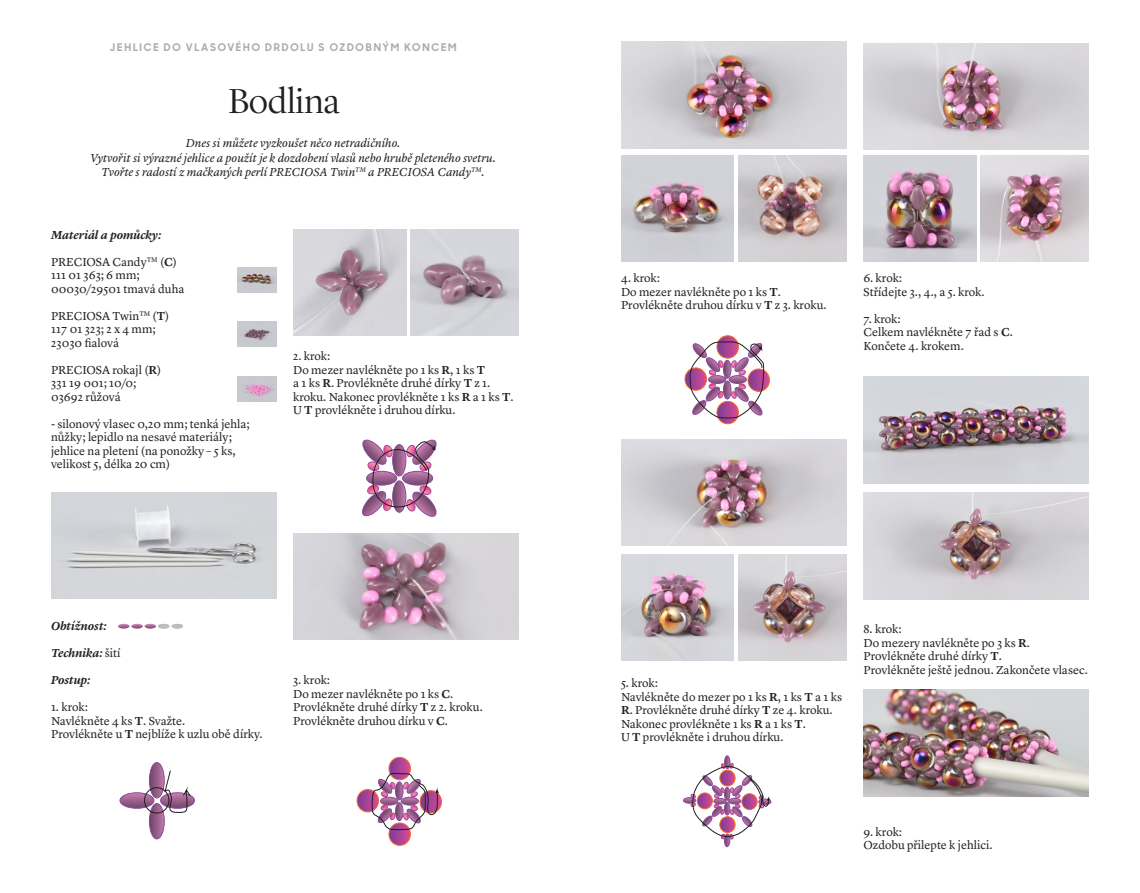
<style>
.page{position:relative;width:1140px;height:893px;background:#fff}
.page>*{position:absolute;margin:0;border:0;box-sizing:border-box;transform-origin:0 0}
.t1{font:300 36px "Lyon Display";color:#231f20}
.t2{font:12px/13.5px "Lyon Text";color:#231f20}
.t3{font:italic 12px/14.4px "Lyon Text";color:#231f20;text-align:center}
.t4{font:italic 600 12px "Lyon Text";letter-spacing:-.005em;color:#231f20}
.t5{font:700 10.5px "Sharp Sans Display No 1";letter-spacing:.175em;color:#a8abac}
.s1{font-weight:600}
.s2{font-weight:400;font-style:normal}
</style>
<div class="page">
<img style="left:238px;top:268px;width:38px;height:24px">
<img style="left:238px;top:322px;width:38px;height:24px">
<img style="left:238px;top:377px;width:38px;height:24px">
<img style="left:411px;top:229px;width:108px;height:107px">
<img style="left:293px;top:229px;width:113px;height:107px">
<img style="left:293px;top:534px;width:225px;height:106px">
<img style="left:621px;top:42px;width:225px;height:106px">
<img style="left:863px;top:44px;width:226px;height:106px">
<img style="left:621px;top:439px;width:225px;height:107px">
<img style="left:621px;top:555px;width:112px;height:106px">
<img style="left:738px;top:555px;width:108px;height:106px">
<img style="left:621px;top:156px;width:112px;height:106px">
<img style="left:738px;top:156px;width:108px;height:106px">
<img style="left:863px;top:156px;width:113px;height:106px">
<img style="left:981px;top:156px;width:108px;height:106px">
<img style="left:863px;top:377px;width:226px;height:106px">
<img style="left:863px;top:493px;width:226px;height:106px">
<img style="left:863px;top:690px;width:226px;height:106px">
<img style="left:51px;top:492px;width:225px;height:107px">
<svg style="left:120px;top:762px;width:75px;height:77px"></svg>
<svg style="left:362px;top:439px;width:75px;height:78px"></svg>
<div style="left:420px;top:790px;width:22px;height:23px;border:1px solid #f36c22;border-radius:50%"></div>
<div style="left:389px;top:823px;width:21px;height:23px;border:1px solid #f36c22;border-radius:50%"></div>
<img style="left:357px;top:757px;width:84px;height:88px">
<img style="left:685px;top:336px;width:84px;height:88px">
<svg style="left:683px;top:756px;width:88px;height:91px"></svg>
<svg style="left:118px;top:624px;width:65px;height:5px"></svg>
<p class="t5" style="left:110px;top:39px;width:348px">JEHLICE DO VLASOVÉHO DRDOLU S OZDOBNÝM KONCEM</p>
<h1 class="t1" style="left:228px;top:75px;width:113px">Bodlina</h1>
<p class="t3" style="left:90px;top:135px;width:407px">Dnes si můžete vyzkoušet něco netradičního.<br>Vytvořit si výrazné jehlice a použít je k dozdobení vlasů nebo hrubě pleteného svetru.<br>Tvořte s radostí z mačkaných perlí PRECIOSA Twin<sup>TM</sup> a PRECIOSA Candy<sup>TM</sup>.</p>
<p class="t4" style="left:51px;top:225px;width:112px">Materiál a pomůcky:</p>
<p class="t2" style="left:51px;top:254px;width:135px">PRECIOSA Candy<sup>TM</sup> (<span class="s1">C</span>)<br>111 01 363; 6 mm;<br>00030/29501 tmavá duha</p>
<p class="t2" style="left:51px;top:308px;width:120px">PRECIOSA Twin<sup>TM</sup> (<span class="s1">T</span>)<br>117 01 323; 2 x 4 mm;<br>23030 fialová</p>
<p class="t2" style="left:51px;top:362px;width:112px">PRECIOSA rokajl (<span class="s1">R</span>)<br>331 19 001; 10/0;<br>03692 růžová</p>
<p class="t2" style="left:51px;top:416px;width:200px">- silonový vlasec 0,20 mm; tenká jehla; nůžky; lepidlo na nesavé materiály; jehlice na pletení (na ponožky – 5 ks, velikost 5, délka 20 cm)</p>
<p class="t2" style="left:293px;top:348px;width:222px">2. krok:<br>Do mezer navlékněte po 1 ks <span class="s1">R</span>, 1 ks <span class="s1">T<br></span>a 1 ks <span class="s1">R</span>. Provlékněte druhé dírky <span class="s1">T</span> z 1. kroku. Nakonec provlékněte 1 ks <span class="s1">R</span> a 1 ks <span class="s1">T</span>.<br>U <span class="s1">T</span> provlékněte i druhou dírku.</p>
<p class="t4" style="left:51px;top:617px;width:57px">Obtížnost:</p>
<p class="t4" style="left:51px;top:644px;width:71px">Technika: <span class="s2">šití</span></p>
<p class="t4" style="left:51px;top:671px;width:41px">Postup:</p>
<p class="t2" style="left:51px;top:699px;width:213px">1. krok:<br>Navlékněte 4 ks <span class="s1">T</span>. Svažte.<br>Provlékněte u <span class="s1">T</span> nejblíže k uzlu obě dírky.</p>
<p class="t2" style="left:293px;top:672px;width:191px">3. krok:<br>Do mezer navlékněte po 1 ks <span class="s1">C</span>.<br>Provlékněte druhé dírky <span class="s1">T</span> z 2. kroku.<br>Provlékněte druhou dírku v <span class="s1">C</span>.</p>
<p class="t2" style="left:621px;top:271px;width:207px">4. krok:<br>Do mezer navlékněte po 1 ks <span class="s1">T</span>.<br>Provlékněte druhou dírku v <span class="s1">T</span> z 3. kroku.</p>
<p class="t2" style="left:863px;top:271px;width:123px">6. krok:<br>Střídejte 3., 4., a 5. krok.</p>
<p class="t2" style="left:863px;top:311px;width:151px">7. krok:<br>Celkem navlékněte 7 řad s <span class="s1">C</span>.<br>Končete 4. krokem.</p>
<p class="t2" style="left:621px;top:676px;width:222px">5. krok:<br>Navlékněte do mezer po 1 ks <span class="s1">R</span>, 1 ks <span class="s1">T</span> a 1 ks<br><span class="s1">R</span>. Provlékněte druhé dírky <span class="s1">T</span> ze 4. kroku.<br>Nakonec provlékněte 1 ks <span class="s1">R</span> a 1 ks <span class="s1">T</span>.<br>U <span class="s1">T</span> provlékněte i druhou dírku.</p>
<p class="t2" style="left:863px;top:622px;width:226px">8. krok:<br>Do mezery navlékněte po 3 ks <span class="s1">R</span>.<br>Provlékněte druhé dírky <span class="s1">T</span>.<br>Provlékněte ještě jednou. Zakončete vlasec.</p>
<p class="t2" style="left:863px;top:824px;width:131px">9. krok:<br>Ozdobu přilepte k jehlici.</p>
</div>
